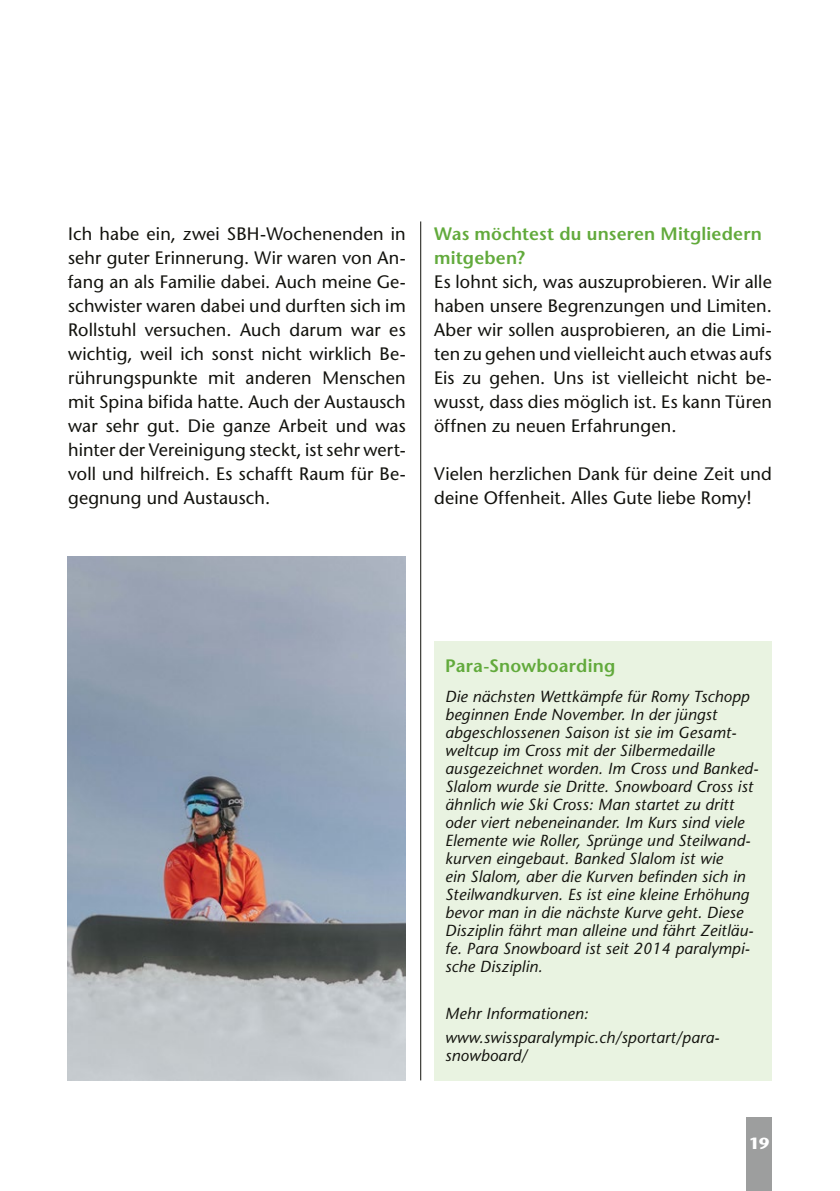
<style>
.page{position:relative;width:840px;height:1191px;background:#fff}
.page>*{position:absolute;margin:0;border:0;box-sizing:border-box;transform-origin:0 0}
.t1{font:18px/24px "Stone Sans";letter-spacing:.01em;color:#12120d;text-align:justify}
.t2{font:600 18px/24px "Stone Sans";letter-spacing:.01em;color:#62aa3c}
.t3{font:italic 16px/18px "Stone Sans";letter-spacing:.01em;color:#12120d}
.t4{font:700 16px "Stone Sans";color:#fff}
</style>
<div class="page">
<div style="left:746px;top:1117px;width:25px;height:74px;background:#9d9e9e"></div>
<div style="left:433px;top:641px;width:338px;height:439px;background:#e9f3e1"></div>
<img style="left:68px;top:557px;width:337px;height:523px">
<hr style="left:420px;top:221px;width:1px;height:859px;background:#12120d">
<p class="t1" style="left:68px;top:222px;width:339px">Ich habe ein, zwei SBH-Wochenenden in sehr guter Erinnerung. Wir waren von An&shy;fang an als Familie dabei. Auch meine Ge&shy;schwister waren dabei und durften sich im Rollstuhl versuchen. Auch darum war es wichtig, weil ich sonst nicht wirklich Be&shy;rührungspunkte mit anderen Menschen mit Spina bifida hatte. Auch der Austausch war sehr gut. Die ganze Arbeit und was hinter der Vereinigung steckt, ist sehr wert&shy;voll und hilfreich. Es schafft Raum für Be&shy;gegnung und Austausch.</p>
<p class="t2" style="left:434px;top:222px;width:329px">Was möchtest du unseren Mitgliedern mitgeben?</p>
<p class="t1" style="left:434px;top:270px;width:339px">Es lohnt sich, was auszuprobieren. Wir alle haben unsere Begrenzungen und Limiten.<br>Aber wir sollen ausprobieren, an die Limi&shy;ten zu gehen und vielleicht auch etwas aufs Eis zu gehen. Uns ist vielleicht nicht be&shy;wusst, dass dies möglich ist. Es kann Türen öffnen zu neuen Erfahrungen.</p>
<p class="t1" style="left:434px;top:462px;width:339px">Vielen herzlichen Dank für deine Zeit und deine Offenheit. Alles Gute liebe Romy!</p>
<p class="t2" style="left:445px;top:654px;width:172px">Para-Snowboarding</p>
<p class="t3" style="left:445px;top:687px;width:314px">Die nächsten Wettkämpfe für Romy Tschopp beginnen Ende November. In der jüngst abgeschlossenen Saison ist sie im Gesamt&shy;weltcup im Cross mit der Silbermedaille ausgezeichnet worden. Im Cross und Banked-Slalom wurde sie Dritte. Snowboard Cross ist ähnlich wie Ski Cross: Man startet zu dritt oder viert nebeneinander. Im Kurs sind viele Elemente wie Roller, Sprünge und Steilwand&shy;kurven eingebaut. Banked Slalom ist wie<br>ein Slalom, aber die Kurven befinden sich in Steilwandkurven. Es ist eine kleine Erhöhung bevor man in die nächste Kurve geht. Diese Disziplin fährt man alleine und fährt Zeitläu&shy;fe. Para Snowboard ist seit 2014 paralympi&shy;sche Disziplin.</p>
<p class="t3" style="left:445px;top:1001px;width:276px;line-height:23.6px">Mehr Informationen: www.swissparalympic.ch/sportart/para-</p>
<p class="t3" style="left:445px;top:1046px;width:84px">snowboard/</p>
<p class="t4" style="left:748px;top:1134px;width:22px">19</p>
</div>
